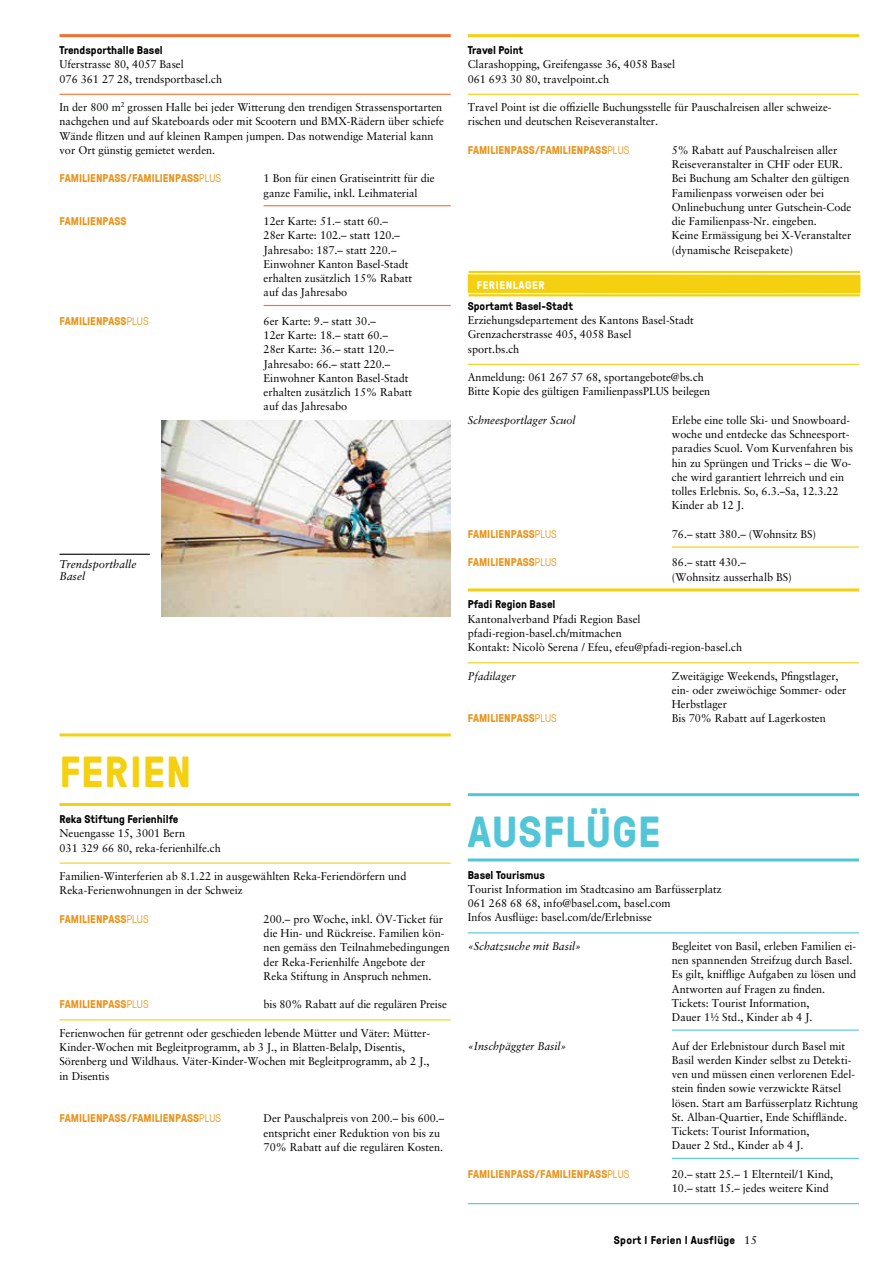
<style>
.page{position:relative;width:893px;height:1263px;background:#fff}
.page>*{position:absolute;margin:0;border:0;box-sizing:border-box;transform-origin:0 0}
.t1{font:700 43.5px "GT Pressura";letter-spacing:.025em;color:#52c6d8}
.t2{font:700 43.5px "GT Pressura";letter-spacing:.025em;color:#f5d010}
.t3{font:11.25px/14.2px "Sabon";color:#000}
.t4{font:700 11.25px "GT Pressura";color:#ea941a}
.t5{font:700 11.25px "GT Pressura";color:#000}
.t6{font:italic 11.25px/12px "Sabon";color:#000}
.t7{font:700 11.25px "GT Pressura";letter-spacing:.025em;color:#000}
.t8{font:700 11.25px "GT Pressura";letter-spacing:-.02em;color:#000}
.t9{font:700 11.25px "GT Pressura";letter-spacing:.05em;color:#fff}
.s1{font-weight:300}
.s2{font-family:"Sabon";font-weight:400}
</style>
<div class="page">
<hr style="left:60px;top:34px;width:391px;height:3px;background:#f37032">
<hr style="left:60px;top:94px;width:391px;height:1px;background:#f37032">
<hr style="left:264px;top:205px;width:187px;height:1px;background:#f37032">
<hr style="left:264px;top:305px;width:187px;height:1px;background:#f37032">
<hr style="left:60px;top:803px;width:391px;height:3px;background:#f5d010">
<hr style="left:60px;top:862px;width:391px;height:2px;background:#f5d010">
<hr style="left:60px;top:1019px;width:391px;height:1px;background:#f5d010">
<hr style="left:60px;top:733px;width:391px;height:3px;background:#f5d010">
<hr style="left:468px;top:34px;width:391px;height:3px;background:#f5d010">
<hr style="left:468px;top:94px;width:391px;height:1px;background:#f5d010">
<hr style="left:468px;top:364px;width:391px;height:1px;background:#f5d010">
<hr style="left:672px;top:546px;width:187px;height:2px;background:#f5d010">
<hr style="left:468px;top:588px;width:391px;height:3px;background:#f5d010">
<hr style="left:468px;top:662px;width:391px;height:1px;background:#f5d010">
<hr style="left:468px;top:858px;width:391px;height:3px;background:#52c6d8">
<hr style="left:468px;top:932px;width:391px;height:1px;background:#52c6d8">
<hr style="left:672px;top:1029px;width:187px;height:2px;background:#52c6d8">
<hr style="left:672px;top:1158px;width:187px;height:1px;background:#52c6d8">
<hr style="left:468px;top:1203px;width:391px;height:1px;background:#52c6d8">
<div style="left:468px;top:275px;width:392px;height:17px;background:#f5d010"></div>
<div style="left:468px;top:274px;width:392px;height:19px;border:2px solid #f5d010"></div>
<hr style="left:468px;top:271px;width:392px;height:2px;background:#f5d010">
<hr style="left:468px;top:294px;width:392px;height:2px;background:#f5d010">
<hr style="left:468px;top:793px;width:391px;height:3px;background:#52c6d8">
<img style="left:162px;top:420px;width:289px;height:197px">
<hr style="left:60px;top:554px;width:90px;height:1px;background:#000">
<p class="t5" style="left:60px;top:42px;width:105px">Trendsporthalle Basel</p>
<p class="t3" style="left:60px;top:57px;width:164px">Uferstrasse 80, 4057 Basel<br>076 361 27 28, trendsportbasel.ch</p>
<p class="t3" style="left:60px;top:100px;width:386px">In der 800 m<sup>2</sup> grossen Halle bei jeder Witterung den trendigen Strassensportarten nachgehen und auf Skateboards oder mit Scootern und BMX-Rädern über schiefe Wände flitzen und auf kleinen Rampen jumpen. Das notwendige Material kann vor Ort günstig gemietet werden.</p>
<p class="t4" style="left:60px;top:170px;width:163px">FAMILIENPASS/FAMILIENPASS<span class="s1">PLUS</span></p>
<p class="t3" style="left:264px;top:171px;width:172px">1 Bon für einen Gratiseintritt für die ganze Familie, inkl. Leihmaterial</p>
<p class="t4" style="left:60px;top:213px;width:69px">FAMILIENPASS</p>
<p class="t3" style="left:264px;top:214px;width:150px">12er Karte: 51.– statt 60.–<br>28er Karte: 102.– statt 120.–<br>Jahresabo: 187.– statt 220.–<br>Einwohner Kanton Basel-Stadt erhalten zusätzlich 15% Rabatt auf das Jahresabo</p>
<p class="t4" style="left:60px;top:313px;width:91px">FAMILIENPASS<span class="s1">PLUS</span></p>
<p class="t3" style="left:264px;top:314px;width:150px">6er Karte: 9.– statt 30.–<br>12er Karte: 18.– statt 60.–<br>28er Karte: 36.– statt 120.–<br>Jahresabo: 66.– statt 220.–<br>Einwohner Kanton Basel-Stadt erhalten zusätzlich 15% Rabatt auf das Jahresabo</p>
<p class="t6" style="left:60px;top:558px;width:78px">Trendsporthalle<br>Basel</p>
<h1 class="t2" style="left:60px;top:740px;width:133px">FERIEN</h1>
<p class="t5" style="left:60px;top:811px;width:121px">Reka Stiftung Ferienhilfe</p>
<p class="t3" style="left:60px;top:826px;width:163px">Neuengasse 15, 3001 Bern<br>031 329 66 80, reka-ferienhilfe.ch</p>
<p class="t3" style="left:60px;top:869px;width:348px">Familien-Winterferien ab 8.1.22 in ausgewählten Reka-Feriendörfern und<br>Reka-Ferienwohnungen in der Schweiz</p>
<p class="t4" style="left:60px;top:910px;width:91px">FAMILIENPASS<span class="s1">PLUS</span></p>
<p class="t3" style="left:264px;top:911px;width:188px">200.– pro Woche, inkl. ÖV-Ticket für die Hin- und Rückreise. Familien kön&shy;nen gemäss den Teilnahmebedingungen der Reka-Ferienhilfe Angebote der Reka Stiftung in Anspruch nehmen.</p>
<p class="t4" style="left:60px;top:996px;width:91px">FAMILIENPASS<span class="s1">PLUS</span></p>
<p class="t3" style="left:264px;top:997px;width:185px">bis 80% Rabatt auf die regulären Preise</p>
<p class="t3" style="left:60px;top:1025px;width:372px">Ferienwochen für getrennt oder geschieden lebende Mütter und Väter: Mütter-Kinder-Wochen mit Begleitprogramm, ab 3 J., in Blatten-Belalp, Disentis, Sörenberg und Wildhaus. Väter-Kinder-Wochen mit Begleitprogramm, ab 2 J., in Disentis</p>
<p class="t4" style="left:60px;top:1110px;width:163px">FAMILIENPASS/FAMILIENPASS<span class="s1">PLUS</span></p>
<p class="t3" style="left:264px;top:1111px;width:182px">Der Pauschalpreis von 200.– bis 600.– entspricht einer Reduktion von bis zu<br>70% Rabatt auf die regulären Kosten.</p>
<p class="t8" style="left:468px;top:42px;width:57px">Travel Point</p>
<p class="t3" style="left:468px;top:57px;width:209px">Clarashopping, Greifengasse 36, 4058 Basel<br>061 693 30 80, travelpoint.ch</p>
<p class="t3" style="left:468px;top:100px;width:364px">Travel Point ist die offizielle Buchungsstelle für Pauschalreisen aller schweize&shy;rischen und deutschen Reiseveranstalter.</p>
<p class="t4" style="left:468px;top:142px;width:163px">FAMILIENPASS/FAMILIENPASS<span class="s1">PLUS</span></p>
<p class="t3" style="left:672px;top:143px;width:181px">5% Rabatt auf Pauschalreisen aller Reiseveranstalter in CHF oder EUR.<br>Bei Buchung am Schalter den gültigen Familienpass vorweisen oder bei Onlinebuchung unter Gutschein-Code die Familienpass-Nr. eingeben.<br>Keine Ermässigung bei X-Veranstalter (dynamische Reisepakete)</p>
<p class="t9" style="left:477px;top:277px;width:70px">FERIENLAGER</p>
<p class="t5" style="left:468px;top:298px;width:107px">Sportamt Basel-Stadt</p>
<p class="t3" style="left:468px;top:313px;width:228px">Erziehungsdepartement des Kantons Basel-Stadt<br>Grenzacherstrasse 405, 4058 Basel<br>sport.bs.ch</p>
<p class="t3" style="left:468px;top:370px;width:244px">Anmeldung: 061 267 57 68, sportangebote@bs.ch<br>Bitte Kopie des gültigen FamilienpassPLUS beilegen</p>
<p class="t6" style="left:468px;top:414px;width:109px">Schneesportlager Scuol</p>
<p class="t3" style="left:672px;top:413px;width:183px">Erlebe eine tolle Ski- und Snowboard&shy;woche und entdecke das Schneesport&shy;paradies Scuol. Vom Kurvenfahren bis hin zu Sprüngen und Tricks – die Wo&shy;che wird garantiert lehrreich und ein tolles Erlebnis. So, 6.3.–Sa, 12.3.22<br>Kinder ab 12 J.</p>
<p class="t4" style="left:468px;top:526px;width:91px">FAMILIENPASS<span class="s1">PLUS</span></p>
<p class="t3" style="left:672px;top:527px;width:146px">76.– statt 380.– (Wohnsitz BS)</p>
<p class="t4" style="left:468px;top:554px;width:91px">FAMILIENPASS<span class="s1">PLUS</span></p>
<p class="t3" style="left:672px;top:555px;width:122px">86.– statt 430.– (Wohnsitz ausserhalb BS)</p>
<p class="t5" style="left:468px;top:596px;width:89px">Pfadi Region Basel</p>
<p class="t3" style="left:468px;top:611px;width:276px">Kantonalverband Pfadi Region Basel pfadi-region-basel.ch/mitmachen<br>Kontakt: Nicolò Serena / Efeu, efeu@pfadi-region-basel.ch</p>
<p class="t6" style="left:468px;top:670px;width:49px">Pfadilager</p>
<p class="t3" style="left:672px;top:668px;width:176px">Zweitägige Weekends, Pfingstlager, ein- oder zweiwöchige Sommer- oder<br>Herbstlager</p>
<p class="t4" style="left:468px;top:710px;width:91px">FAMILIENPASS<span class="s1">PLUS</span></p>
<p class="t3" style="left:672px;top:711px;width:156px">Bis 70% Rabatt auf Lagerkosten</p>
<h1 class="t1" style="left:468px;top:800px;width:194px">AUSFLÜGE</h1>
<p class="t5" style="left:468px;top:866px;width:79px">Basel Tourismus</p>
<p class="t3" style="left:468px;top:881px;width:255px">Tourist Information im Stadtcasino am Barfüsserplatz<br>061 268 68 68, info@basel.com, basel.com<br>Infos Ausflüge: basel.com/de/Erlebnisse</p>
<p class="t6" style="left:468px;top:940px;width:115px">«Schatzsuche mit Basil»</p>
<p class="t3" style="left:672px;top:938px;width:186px">Begleitet von Basil, erleben Familien ei&shy;nen spannenden Streifzug durch Basel.<br>Es gilt, knifflige Aufgaben zu lösen und Antworten auf Fragen zu finden.<br>Tickets: Tourist Information,<br>Dauer 1½ Std., Kinder ab 4 J.</p>
<p class="t6" style="left:468px;top:1039px;width:100px">«Inschpäggter Basil»</p>
<p class="t3" style="left:672px;top:1038px;width:188px">Auf der Erlebnistour durch Basel mit Basil werden Kinder selbst zu Detekti&shy;ven und müssen einen verlorenen Edel&shy;stein finden sowie verzwickte Rätsel lösen. Start am Barfüsserplatz Richtung St. Alban-Quartier, Ende Schifflände.<br>Tickets: Tourist Information,<br>Dauer 2 Std., Kinder ab 4 J.</p>
<p class="t4" style="left:468px;top:1165px;width:163px">FAMILIENPASS/FAMILIENPASS<span class="s1">PLUS</span></p>
<p class="t3" style="left:672px;top:1166px;width:163px">20.– statt 25.– 1 Elternteil/1 Kind,<br>10.– statt 15.– jedes weitere Kind</p>
<p class="t7" style="left:614px;top:1231px;width:144px">Sport l Ferien l Ausflüge <span class="s2">15</span></p>
</div>
